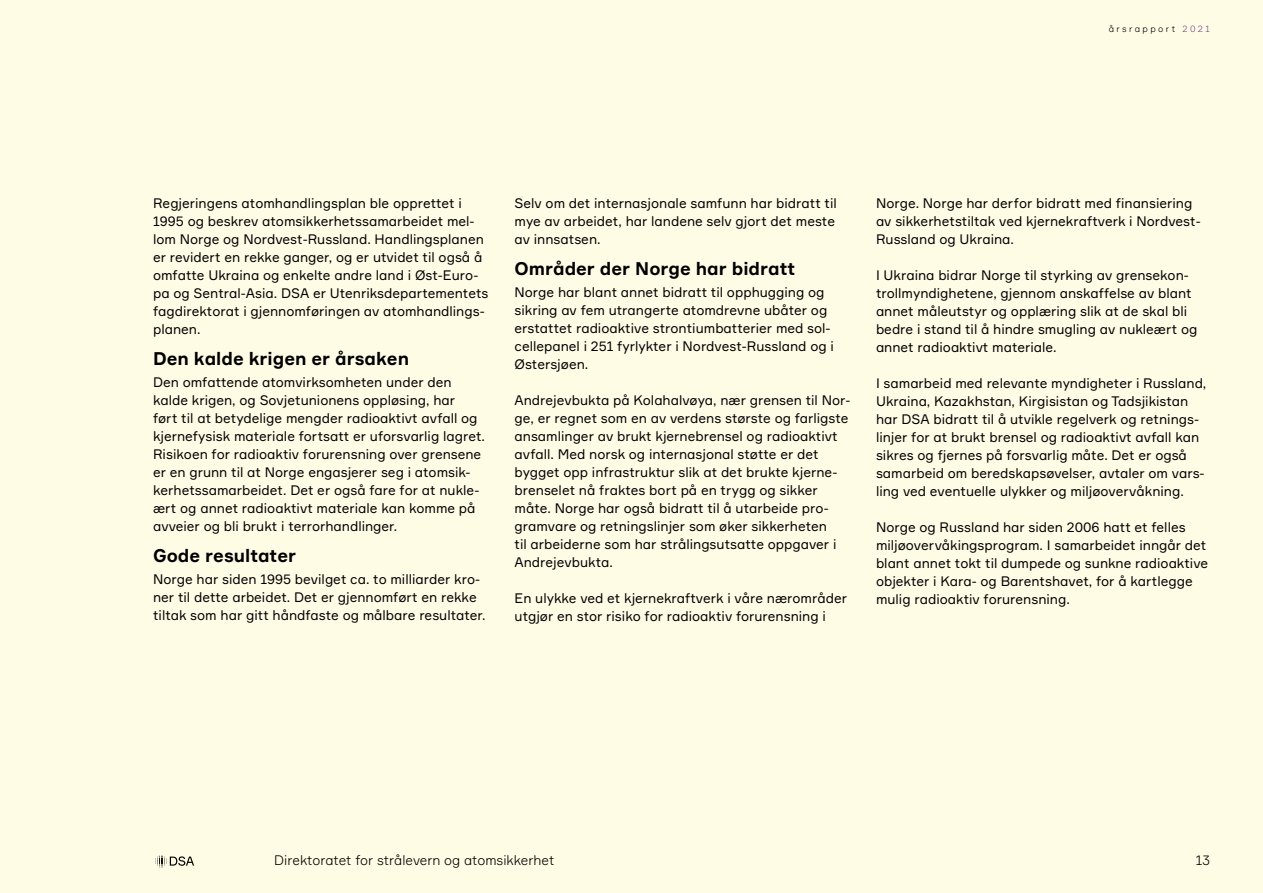
<style>
.page{position:relative;width:1263px;height:893px;background:#fffce6}
.page>*{position:absolute;margin:0;border:0;box-sizing:border-box;transform-origin:0 0}
.t1{font:700 18px "Formular";color:#000}
.t2{font:13.5px/18px "Formular";color:#000}
.t3{font:300 13.5px "Formular";color:#000}
.t4{font:300 9px "Formular";letter-spacing:.26em;color:#000}
.s1{color:#724695}
</style>
<div class="page">
<p class="t4" style="left:1109px;top:24px;width:103px">årsrapport <span class="s1">2021</span></p>
<p class="t2" style="left:153px;top:194px;width:337px">Regjeringens atomhandlingsplan ble opprettet i 1995 og beskrev atomsikkerhetssamarbeidet mel&shy;lom Norge og Nordvest-Russland. Handlingsplanen er revidert en rekke ganger, og er utvidet til også å omfatte Ukraina og enkelte andre land i Øst-Euro&shy;pa og Sentral-Asia. DSA er Utenriksdepartementets fagdirektorat i gjennomføringen av atomhandlings&shy;planen.</p>
<h1 class="t1" style="left:153px;top:347px;width:258px">Den kalde krigen er årsaken</h1>
<p class="t2" style="left:153px;top:373px;width:333px">Den omfattende atomvirksomheten under den kalde krigen, og Sovjetunionens oppløsing, har<br>ført til at betydelige mengder radioaktivt avfall og kjernefysisk materiale fortsatt er uforsvarlig lagret.<br>Risikoen for radioaktiv forurensning over grensene er en grunn til at Norge engasjerer seg i atomsik&shy;kerhetssamarbeidet. Det er også fare for at nukle&shy;ært og annet radioaktivt materiale kan komme på avveier og bli brukt i terrorhandlinger.</p>
<h1 class="t1" style="left:153px;top:544px;width:144px">Gode resultater</h1>
<p class="t2" style="left:153px;top:570px;width:334px">Norge har siden 1995 bevilget ca. to milliarder kro&shy;ner til dette arbeidet. Det er gjennomført en rekke tiltak som har gitt håndfaste og målbare resultater.</p>
<p class="t2" style="left:514px;top:194px;width:324px">Selv om det internasjonale samfunn har bidratt til mye av arbeidet, har landene selv gjort det meste av innsatsen.</p>
<h1 class="t1" style="left:514px;top:257px;width:282px">Områder der Norge har bidratt</h1>
<p class="t2" style="left:514px;top:283px;width:321px">Norge har blant annet bidratt til opphugging og sikring av fem utrangerte atomdrevne ubåter og erstattet radioaktive strontiumbatterier med sol&shy;cellepanel i 251 fyrlykter i Nordvest-Russland og i Østersjøen.</p>
<p class="t2" style="left:514px;top:391px;width:337px">Andrejevbukta på Kolahalvøya, nær grensen til Nor&shy;ge, er regnet som en av verdens største og farligste ansamlinger av brukt kjernebrensel og radioaktivt avfall. Med norsk og internasjonal støtte er det bygget opp infrastruktur slik at det brukte kjerne&shy;brenselet nå fraktes bort på en trygg og sikker måte. Norge har også bidratt til å utarbeide pro&shy;gramvare og retningslinjer som øker sikkerheten<br>til arbeiderne som har strålingsutsatte oppgaver i Andrejevbukta.</p>
<p class="t2" style="left:514px;top:589px;width:334px">En ulykke ved et kjernekraftverk i våre nærområder utgjør en stor risiko for radioaktiv forurensning i</p>
<p class="t2" style="left:876px;top:194px;width:326px">Norge. Norge har derfor bidratt med finansiering av sikkerhetstiltak ved kjernekraftverk i Nordvest-<br>Russland og Ukraina.</p>
<p class="t2" style="left:876px;top:266px;width:323px">I Ukraina bidrar Norge til styrking av grensekon&shy;trollmyndighetene, gjennom anskaffelse av blant annet måleutstyr og opplæring slik at de skal bli bedre i stand til å hindre smugling av nukleært og annet radioaktivt materiale.</p>
<p class="t2" style="left:876px;top:374px;width:332px">I samarbeid med relevante myndigheter i Russland, Ukraina, Kazakhstan, Kirgisistan og Tadsjikistan har DSA bidratt til å utvikle regelverk og retnings&shy;linjer for at brukt brensel og radioaktivt avfall kan sikres og fjernes på forsvarlig måte. Det er også samarbeid om beredskapsøvelser, avtaler om vars&shy;ling ved eventuelle ulykker og miljøovervåkning.</p>
<p class="t2" style="left:876px;top:518px;width:334px">Norge og Russland har siden 2006 hatt et felles miljøovervåkingsprogram. I samarbeidet inngår det blant annet tokt til dumpede og sunkne radioaktive objekter i Kara- og Barentshavet, for å kartlegge mulig radioaktiv forurensning.</p>
<p class="t3" style="left:274px;top:852px;width:282px">Direktoratet for strålevern og atomsikkerhet</p>
<p class="t3" style="left:1196px;top:852px;width:16px">13</p>
</div>
